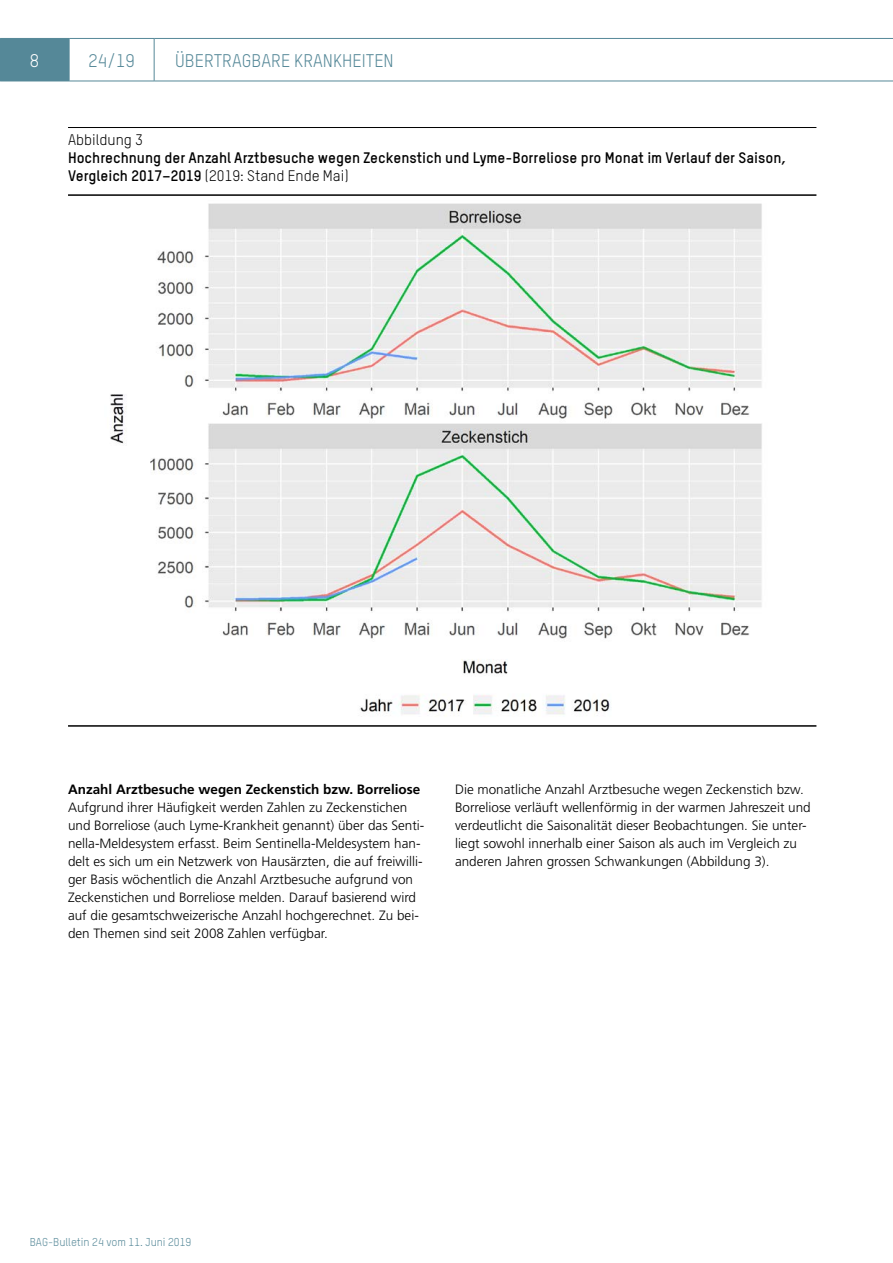
<style>
.page{position:relative;width:893px;height:1263px;background:#fff}
.page>*{position:absolute;margin:0;border:0;box-sizing:border-box;transform-origin:0 0}
.t1{font:18px "TSTAR";color:#558898}
.t2{font:18px "TSTAR";color:#fff}
.t3{font:700 15px/18px "TSTAR";color:#000}
.Text_Inhalte_Lauftext_Normal{font:300 13.5px/18px "Frutiger";color:#000}
.Text_Inhalte_Titel_Ebene_3{font:700 13.5px "Frutiger";color:#000}
.t4{font:11.25px "TSTAR";color:#558898}
.s1{font-weight:400}
</style>
<div class="page">
<hr style="left:69px;top:38px;width:85px;height:1px;background:#558898">
<hr style="left:69px;top:39px;width:1px;height:42px;background:#558898">
<hr style="left:154px;top:38px;width:739px;height:1px;background:#558898">
<hr style="left:154px;top:39px;width:1px;height:42px;background:#558898">
<div style="left:0;top:38px;width:69px;height:43px;background:#558898"></div>
<hr style="left:0;top:81px;width:69px;height:1px;background:#558898">
<hr style="left:69px;top:81px;width:85px;height:1px;background:#558898">
<hr style="left:154px;top:81px;width:739px;height:1px;background:#558898">
<hr style="left:68px;top:194px;width:748px;height:2px;background:#000">
<hr style="left:68px;top:725px;width:748px;height:2px;background:#000">
<hr style="left:68px;top:127px;width:748px;height:1px;background:#000">
<img style="left:110px;top:203px;width:652px;height:512px">
<h1 class="t2" style="left:30px;top:49px;width:11px">8</h1>
<h1 class="t1" style="left:89px;top:49px;width:48px">24/19</h1>
<h1 class="t1" style="left:175px;top:50px;width:220px">ÜBERTRAGBARE KRANKHEITEN</h1>
<p class="t3" style="left:68px;top:130px;width:720px"><span class="s1">Abbildung 3<br></span>Hochrechnung der Anzahl Arztbesuche wegen Zeckenstich und Lyme-Borreliose pro Monat im Verlauf der Saison,<br>Vergleich 2017–2019 <span class="s1">(2019: Stand Ende Mai)</span></p>
<h3 class="Text_Inhalte_Titel_Ebene_3" style="left:68px;top:781px;width:354px">Anzahl Arztbesuche wegen Zeckenstich bzw. Borreliose</h3>
<p class="Text_Inhalte_Lauftext_Normal" style="left:68px;top:798px;width:358px">Aufgrund ihrer Häufigkeit werden Zahlen zu Zeckenstichen und Borreliose (auch Lyme-Krankheit genannt) über das Senti&shy;nella-Meldesystem erfasst. Beim Sentinella-Meldesystem han&shy;delt es sich um ein Netzwerk von Hausärzten, die auf freiwilli&shy;ger Basis wöchentlich die Anzahl Arztbesuche aufgrund von Zeckenstichen und Borreliose melden. Darauf basierend wird auf die gesamtschweizerische Anzahl hochgerechnet. Zu bei&shy;den Themen sind seit 2008 Zahlen verfügbar.</p>
<p class="Text_Inhalte_Lauftext_Normal" style="left:455px;top:780px;width:357px">Die monatliche Anzahl Arztbesuche wegen Zeckenstich bzw.<br>Borreliose verläuft wellenförmig in der warmen Jahreszeit und verdeutlicht die Saisonalität dieser Beobachtungen. Sie unter&shy;liegt sowohl innerhalb einer Saison als auch im Vergleich zu anderen Jahren grossen Schwankungen (Abbildung 3).</p>
<p class="t4" style="left:30px;top:1235px;width:163px">BAG-Bulletin 24 vom 11. Juni 2019</p>
</div>
